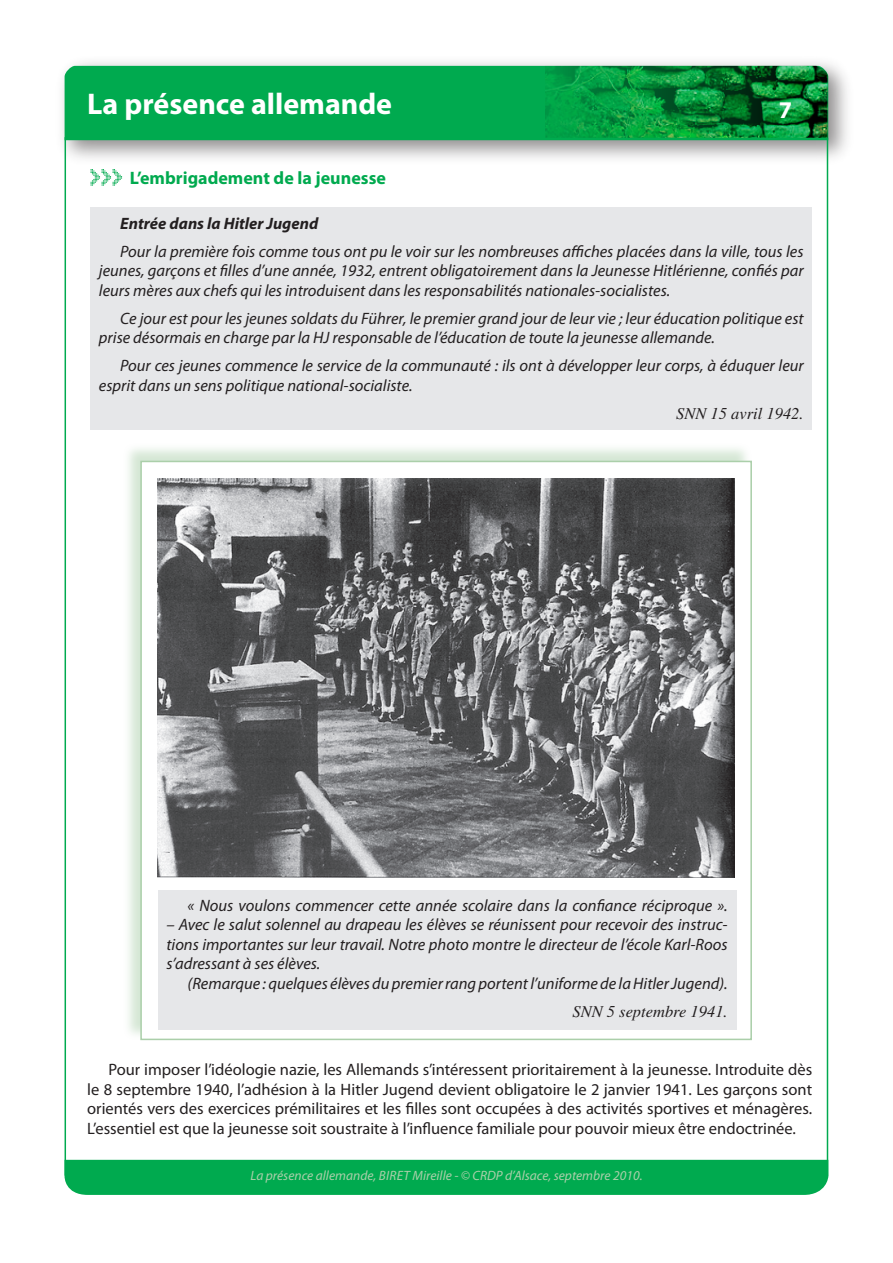
<style>
.page{position:relative;width:893px;height:1263px;background:#fff}
.page>*{position:absolute;margin:0;border:0;box-sizing:border-box;transform-origin:0 0}
.t1{font:700 30px "Myriad Pro";color:#fff}
.t2{font:700 24px "Myriad Pro";color:#fff}
.sous-titre_2{font:700 18px "Myriad Pro";color:#00aa4f}
.paragraphe_normal{font:italic 16.5px/19.5px "Myriad Pro";color:#231f20;text-align:justify}
.paragraphe_normal-2{font:16.5px/19.5px "Myriad Pro";color:#231f20;text-align:justify}
.paragraphe_normal-3{font:italic 16.5px "Times";color:#231f20}
.paragraphe_normal-4{font:italic 700 16.5px "Myriad Pro";color:#231f20}
.t3{font:italic 13.5px "Myriad Pro";color:#abcfaa}
</style>
<div class="page">
<img style="left:62px;top:62px;width:786px;height:111px">
<div style="left:65px;top:66px;width:763px;height:74px;background:#00aa4f"></div>
<hr style="left:65px;top:137px;width:1px;height:1038px;background:#00aa4f">
<hr style="left:827px;top:138px;width:1px;height:1038px;background:#00aa4f">
<div style="left:65px;top:1160px;width:763px;height:35px;background:#00aa4f"></div>
<img style="left:546px;top:66px;width:281px;height:72px">
<svg style="left:90px;top:169px;width:32px;height:17px"></svg>
<div style="left:90px;top:208px;width:722px;height:222px;background:#e6e7e9"></div>
<div style="left:122px;top:443px;width:630px;height:597px;background:#abcfaa;opacity:.5"></div>
<div style="left:140px;top:461px;width:612px;height:579px;background:#fff;border:2px solid #abcfaa"></div>
<img style="left:158px;top:479px;width:576px;height:398px">
<div style="left:158px;top:890px;width:578px;height:139px;background:#e6e7e9"></div>
<h1 class="t1" style="left:87px;top:84px;width:306px">La présence allemande</h1>
<p class="sous-titre_2" style="left:130px;top:166px;width:258px">L’embrigadement de la jeunesse</p>
<h2 class="t2" style="left:779px;top:94px;width:15px">7</h2>
<p class="paragraphe_normal-4" style="left:120px;top:212px;width:200px">Entrée dans la Hitler Jugend</p>
<p class="paragraphe_normal" style="left:99px;top:241px;width:706px;text-indent:21px">Pour la première fois comme tous ont pu le voir sur les nombreuses affiches placées dans la ville, tous les jeunes, garçons et filles d’une année, 1932, entrent obligatoirement dans la Jeunesse Hitlérienne, confiés par leurs mères aux chefs qui les introduisent dans les responsabilités nationales-socialistes.</p>
<p class="paragraphe_normal" style="left:99px;top:308px;width:706px;text-indent:21px">Ce jour est pour les jeunes soldats du Führer, le premier grand jour de leur vie ; leur éducation politique est prise désormais en charge par la HJ responsable de l’éducation de toute la jeunesse allemande.</p>
<p class="paragraphe_normal" style="left:99px;top:355px;width:706px;text-indent:21px">Pour ces jeunes commence le service de la communauté : ils ont à développer leur corps, à éduquer leur esprit dans un sens politique national-socialiste.</p>
<p class="paragraphe_normal-3" style="left:676px;top:404px;width:129px">SNN 15 avril 1942.</p>
<p class="paragraphe_normal" style="left:188px;top:895px;width:542px">« Nous voulons commencer cette année scolaire dans la confiance réciproque ».</p>
<p class="paragraphe_normal" style="left:166px;top:915px;width:563px">– Avec le salut solennel au drapeau les élèves se réunissent pour recevoir des instruc&shy;tions importantes sur leur travail. Notre photo montre le directeur de l’école Karl-Roos s’adressant à ses élèves.</p>
<p class="paragraphe_normal" style="left:188px;top:973px;width:541px">(Remarque : quelques élèves du premier rang portent l’uniforme de la Hitler Jugend).</p>
<p class="paragraphe_normal-3" style="left:572px;top:1002px;width:157px">SNN 5 septembre 1941.</p>
<p class="paragraphe_normal-2" style="left:87px;top:1060px;width:726px;text-indent:21px">Pour imposer l’idéologie nazie, les Allemands s’intéressent prioritairement à la jeunesse. Introduite dès le 8 septembre 1940, l’adhésion à la Hitler Jugend devient obligatoire le 2 janvier 1941. Les garçons sont orientés vers des exercices prémilitaires et les filles sont occupées à des activités sportives et ménagères.<br>L’essentiel est que la jeunesse soit soustraite à l’influence familiale pour pouvoir mieux être endoctrinée.</p>
<p class="t3" style="left:250px;top:1167px;width:394px">La présence allemande, BIRET Mireille - © CRDP d’Alsace, septembre 2010.</p>
</div>
